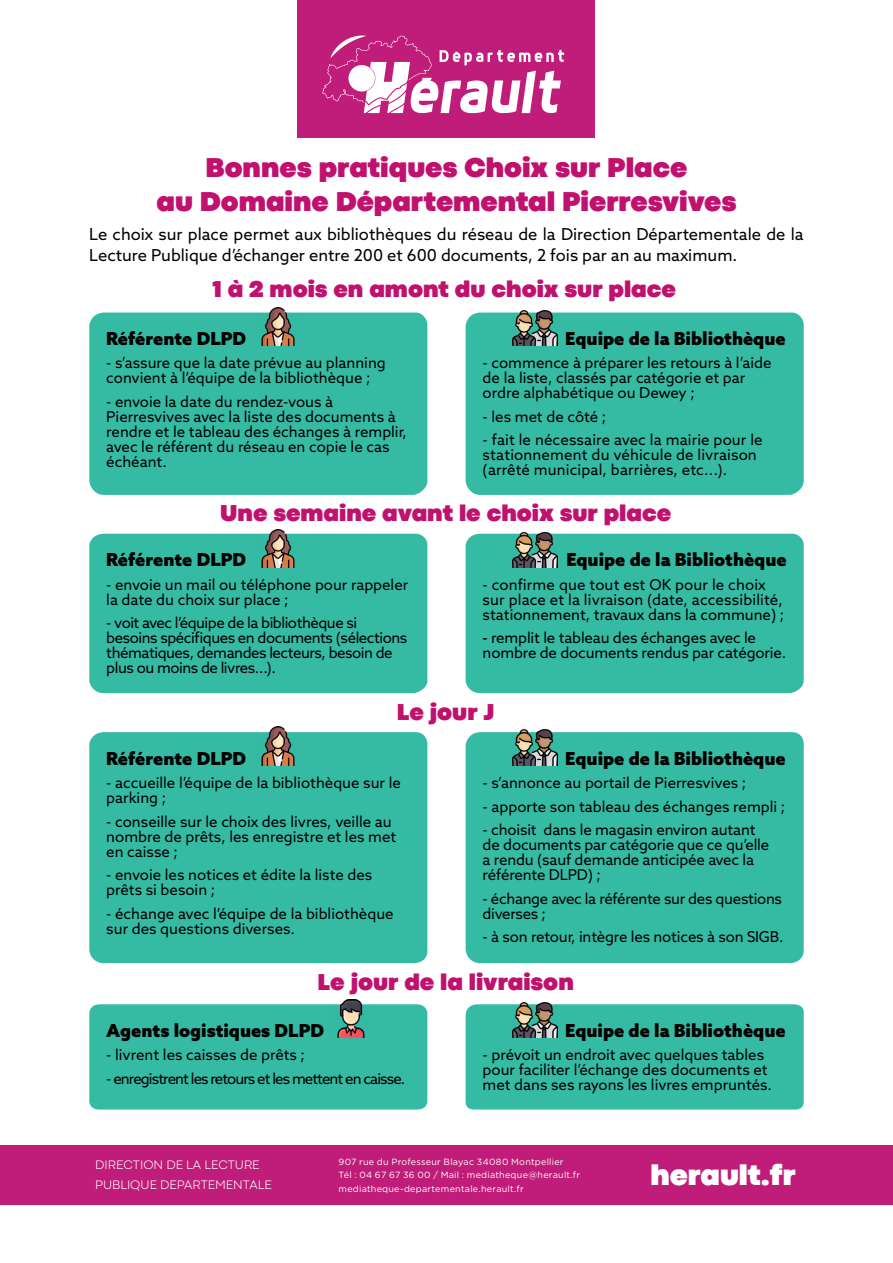
<style>
.page{position:relative;width:893px;height:1263px;background:#fff}
.page>*{position:absolute;margin:0;border:0;box-sizing:border-box;transform-origin:0 0}
.t1{font:900 30px "Codec Pro";color:#fff}
.t2{font:900 28.5px/34.2px "Codec Pro";color:#c0116f;text-align:center}
.t3{font:900 24px "Codec Pro";color:#c0116f}
.t4{font:900 18px "Azo Sans";color:#000}
.t5{font:16.5px/21.6px "Azo Sans";color:#000}
.t6{font:15px/15px "Azo Sans";color:#000}
.t7{font:15px/15px "Azo Sans";letter-spacing:-.03em;color:#000}
.t8{font:15px/15px "Azo Sans";letter-spacing:-.02em;color:#000}
.t9{font:15px "Azo Sans";letter-spacing:-.06em;color:#000}
.t10{font:300 12.9px/19.5px "Codec Pro";color:#fff}
.t11{font:9px/13.5px "Gotham";letter-spacing:.03em;color:#fff}
.s1{font-weight:500}
</style>
<div class="page">
<div style="left:89px;top:313px;width:338px;height:182px;background:#35bba4"></div>
<div style="left:466px;top:313px;width:338px;height:182px;background:#35bba4"></div>
<div style="left:89px;top:534px;width:338px;height:159px;background:#35bba4"></div>
<div style="left:466px;top:534px;width:338px;height:159px;background:#35bba4"></div>
<div style="left:89px;top:732px;width:338px;height:231px;background:#35bba4"></div>
<div style="left:466px;top:732px;width:338px;height:231px;background:#35bba4"></div>
<img style="left:257px;top:307px;width:43px;height:38px">
<img style="left:513px;top:310px;width:45px;height:35px">
<img style="left:257px;top:529px;width:43px;height:38px">
<img style="left:513px;top:531px;width:45px;height:36px">
<div style="left:89px;top:1004px;width:338px;height:105px;background:#35bba4"></div>
<div style="left:466px;top:1004px;width:338px;height:105px;background:#35bba4"></div>
<img style="left:257px;top:727px;width:43px;height:38px">
<img style="left:513px;top:729px;width:45px;height:36px">
<img style="left:513px;top:1002px;width:45px;height:36px">
<img style="left:332px;top:1000px;width:38px;height:37px">
<div style="left:298px;top:0;width:297px;height:138px;background:#bf1d79"></div>
<svg style="left:322px;top:36px;width:242px;height:77px"></svg>
<div style="left:348px;top:65px;width:27px;height:27px;background:#fff;border-radius:50%"></div>
<div style="left:89px;top:1145px;width:804px;height:59px;background:#bf1d79"></div>
<div style="left:0;top:1145px;width:89px;height:59px;background:#bf1d79"></div>
<h2 class="t2" style="left:157px;top:150px;width:581px">Bonnes pratiques Choix sur Place<br>au Domaine Départemental Pierresvives</h2>
<p class="t5" style="left:89px;top:223px;width:716px">Le choix sur place permet aux bibliothèques du réseau de la Direction Départementale de la<br>Lecture Publique d’échanger entre 200 et 600 documents, 2 fois par an au maximum.</p>
<h3 class="t3" style="left:212px;top:275px;width:465px">1 à 2 mois en amont du choix sur place</h3>
<p class="t4" style="left:106px;top:326px;width:141px">Référente DLPD</p>
<p class="t6" style="left:106px;top:355px;width:281px">- s’assure que la date prévue au planning convient à l’équipe de la bibliothèque ;</p>
<p class="t6" style="left:106px;top:394px;width:302px">- envoie la date du rendez-vous à Pierresvives avec la liste des documents à rendre et le tableau des échanges à remplir, avec le référent du réseau en copie le cas échéant.</p>
<p class="t4" style="left:565px;top:326px;width:222px">Equipe de la Bibliothèque</p>
<p class="t6" style="left:483px;top:355px;width:291px">- commence à préparer les retours à l’aide de la liste, classés par catégorie et par ordre alphabétique ou Dewey ;</p>
<p class="t6" style="left:483px;top:409px;width:125px">- les met de côté ;</p>
<p class="t6" style="left:483px;top:432px;width:282px">- fait le nécessaire avec la mairie pour le stationnement du véhicule de livraison (arrêté municipal, barrières, etc...).</p>
<h3 class="t3" style="left:220px;top:499px;width:453px">Une semaine avant le choix sur place</h3>
<p class="t4" style="left:106px;top:548px;width:141px">Référente DLPD</p>
<p class="t6" style="left:106px;top:576px;width:303px">- envoie un mail ou téléphone pour rappeler la date du choix sur place ;</p>
<p class="t7" style="left:106px;top:615px;width:303px">- voit avec l’équipe de la bibliothèque si besoins spécifiques en documents (sélections thématiques, demandes lecteurs, besoin de plus ou moins de livres...).</p>
<p class="t4" style="left:566px;top:548px;width:222px">Equipe de la Bibliothèque</p>
<p class="t6" style="left:483px;top:576px;width:303px">- confirme que tout est OK pour le choix sur place et la livraison (date, accessibilité, stationnement, travaux dans la commune) ;</p>
<p class="t6" style="left:483px;top:630px;width:305px"><span class="s1">-</span> remplit le tableau des échanges avec le nombre de documents rendus par catégorie.</p>
<h3 class="t3" style="left:397px;top:698px;width:99px">Le jour J</h3>
<p class="t4" style="left:106px;top:746px;width:141px">Référente DLPD</p>
<p class="t6" style="left:106px;top:775px;width:296px">- accueille l’équipe de la bibliothèque sur le parking ;</p>
<p class="t6" style="left:106px;top:813px;width:291px">- conseille sur le choix des livres, veille au nombre de prêts, les enregistre et les met en caisse ;</p>
<p class="t6" style="left:106px;top:867px;width:268px">- envoie les notices et édite la liste des prêts si besoin ;</p>
<p class="t6" style="left:106px;top:905px;width:289px">- échange avec l’équipe de la bibliothèque sur des questions diverses.</p>
<p class="t4" style="left:565px;top:746px;width:222px">Equipe de la Bibliothèque</p>
<p class="t6" style="left:483px;top:775px;width:265px">- s’annonce au portail de Pierresvives ;</p>
<p class="t6" style="left:483px;top:798px;width:304px">- apporte son tableau des échanges rempli ;</p>
<p class="t6" style="left:483px;top:822px;width:288px">- choisit dans le magasin environ autant de documents par catégorie que ce qu’elle a rendu (sauf demande anticipée avec la référente DLPD) ;</p>
<p class="t8" style="left:483px;top:890px;width:301px">- échange avec la référente sur des questions diverses ;</p>
<p class="t6" style="left:483px;top:929px;width:302px">- à son retour, intègre les notices à son SIGB.</p>
<h3 class="t3" style="left:318px;top:968px;width:258px">Le jour de la livraison</h3>
<p class="t4" style="left:106px;top:1018px;width:219px">Agents logistiques DLPD</p>
<p class="t6" style="left:106px;top:1047px;width:200px">- livrent les caisses de prêts ;</p>
<p class="t9" style="left:106px;top:1068px;width:300px">- enregistrent les retours et les mettent en caisse.</p>
<p class="t4" style="left:565px;top:1018px;width:222px">Equipe de la Bibliothèque</p>
<p class="t6" style="left:483px;top:1047px;width:291px">- prévoit un endroit avec quelques tables pour faciliter l’échange des documents et met dans ses rayons les livres empruntés.</p>
<p class="t10" style="left:95px;top:1155px;width:178px">DIRECTION DE LA LECTURE<br>PUBLIQUE DEPARTEMENTALE</p>
<p class="t11" style="left:339px;top:1155px;width:243px">907 rue du Professeur Blayac 34080 Montpellier<br>Tél : 04 67 67 36 00 / Mail : mediatheque@herault.fr mediatheque-departementale.herault.fr</p>
<h1 class="t1" style="left:650px;top:1157px;width:147px">herault.fr</h1>
</div>
